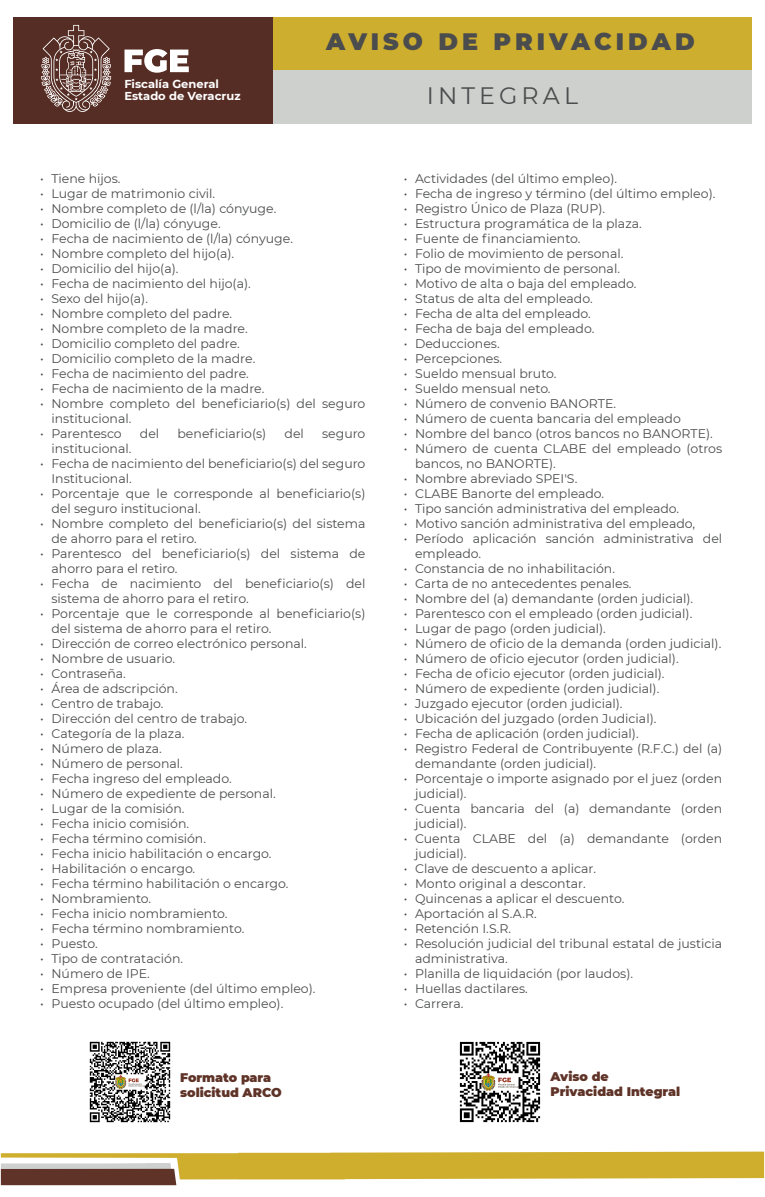
<style>
.page{position:relative;width:765px;height:1197px;background:#fff}
.page>*{position:absolute;margin:0;border:0;box-sizing:border-box;transform-origin:0 0}
.t1{font:900 23.75px "Montserrat";letter-spacing:.175em;color:#4b4c4d}
.t2{font:23.75px "Montserrat";letter-spacing:.175em;color:#4b4c4d}
.t3{font:12.5px/15px "Montserrat";color:#4b4c4d}
.t4{font:900 12.5px/15px "Montserrat";color:#5f3327}
.t5{font:700 11.5px/12.2px "Montserrat";color:#fff}
</style>
<div class="page">
<div style="left:14px;top:17px;width:259px;height:106px;background:#562d24"></div>
<div style="left:273px;top:17px;width:478px;height:54px;background:#ceae2e"></div>
<div style="left:273px;top:70px;width:478px;height:54px;background:#ced0ce"></div>
<svg style="left:125px;top:49px;width:64px;height:24px"></svg>
<svg style="left:41px;top:25px;width:70px;height:87px"></svg>
<svg style="left:1px;top:1152px;width:763px;height:33px"></svg>
<img style="left:89px;top:1041px;width:82px;height:82px">
<img style="left:459px;top:1041px;width:82px;height:82px">
<p class="t5" style="left:124px;top:77px;width:118px">Fiscalía General<br>Estado de Veracruz</p>
<h1 class="t1" style="left:326px;top:24px;width:370px">AVISO DE PRIVACIDAD</h1>
<h1 class="t2" style="left:427px;top:79px;width:153px">INTEGRAL</h1>
<p class="t3" style="left:40px;top:171px;width:82px">• Tiene hijos.</p>
<p class="t3" style="left:40px;top:186px;width:177px">• Lugar de matrimonio civil.</p>
<p class="t3" style="left:40px;top:201px;width:238px">• Nombre completo de (l/la) cónyuge.</p>
<p class="t3" style="left:40px;top:216px;width:182px">• Domicilio de (l/la) cónyuge.</p>
<p class="t3" style="left:40px;top:231px;width:254px">• Fecha de nacimiento de (l/la) cónyuge.</p>
<p class="t3" style="left:40px;top:246px;width:196px">• Nombre completo del hijo(a).</p>
<p class="t3" style="left:40px;top:261px;width:140px">• Domicilio del hijo(a).</p>
<p class="t3" style="left:40px;top:276px;width:212px">• Fecha de nacimiento del hijo(a).</p>
<p class="t3" style="left:40px;top:291px;width:109px">• Sexo del hijo(a).</p>
<p class="t3" style="left:40px;top:306px;width:194px">• Nombre completo del padre.</p>
<p class="t3" style="left:40px;top:321px;width:209px">• Nombre completo de la madre.</p>
<p class="t3" style="left:40px;top:336px;width:201px">• Domicilio completo del padre.</p>
<p class="t3" style="left:40px;top:351px;width:217px">• Domicilio completo de la madre.</p>
<p class="t3" style="left:40px;top:366px;width:210px">• Fecha de nacimiento del padre.</p>
<p class="t3" style="left:40px;top:381px;width:226px">• Fecha de nacimiento de la madre.</p>
<p class="t3" style="left:51px;top:396px;width:316px;text-indent:-11px">• Nombre completo del beneficiario(s) del seguro institucional.</p>
<p class="t3" style="left:40px;top:426px;width:83px">• Parentesco</p>
<p class="t3" style="left:140px;top:426px;width:21px">del</p>
<p class="t3" style="left:178px;top:426px;width:90px">beneficiario(s)</p>
<p class="t3" style="left:285px;top:426px;width:21px">del</p>
<p class="t3" style="left:322px;top:426px;width:45px">seguro</p>
<p class="t3" style="left:51px;top:441px;width:81px">institucional.</p>
<p class="t3" style="left:51px;top:456px;width:316px;text-indent:-11px">• Fecha de nacimiento del beneficiario(s) del seguro<br>Institucional.</p>
<p class="t3" style="left:51px;top:486px;width:316px;text-indent:-11px">• Porcentaje que le corresponde al beneficiario(s) del seguro institucional.</p>
<p class="t3" style="left:51px;top:516px;width:316px;text-indent:-11px">• Nombre completo del beneficiario(s) del sistema de ahorro para el retiro.</p>
<p class="t3" style="left:51px;top:546px;width:316px;text-indent:-11px">• Parentesco del beneficiario(s) del sistema de ahorro para el retiro.</p>
<p class="t3" style="left:51px;top:576px;width:316px;text-indent:-11px">• Fecha de nacimiento del beneficiario(s) del sistema de ahorro para el retiro.</p>
<p class="t3" style="left:51px;top:606px;width:316px;text-indent:-11px">• Porcentaje que le corresponde al beneficiario(s) del sistema de ahorro para el retiro.</p>
<p class="t3" style="left:40px;top:636px;width:268px">• Dirección de correo electrónico personal.</p>
<p class="t3" style="left:40px;top:651px;width:136px">• Nombre de usuario.</p>
<p class="t3" style="left:40px;top:666px;width:87px">• Contraseña.</p>
<p class="t3" style="left:40px;top:681px;width:139px">• Área de adscripción.</p>
<p class="t3" style="left:40px;top:696px;width:125px">• Centro de trabajo.</p>
<p class="t3" style="left:40px;top:711px;width:209px">• Dirección del centro de trabajo.</p>
<p class="t3" style="left:40px;top:726px;width:146px">• Categoría de la plaza.</p>
<p class="t3" style="left:40px;top:741px;width:123px">• Número de plaza.</p>
<p class="t3" style="left:40px;top:756px;width:144px">• Número de personal.</p>
<p class="t3" style="left:40px;top:771px;width:193px">• Fecha ingreso del empleado.</p>
<p class="t3" style="left:40px;top:786px;width:237px">• Número de expediente de personal.</p>
<p class="t3" style="left:40px;top:801px;width:146px">• Lugar de la comisión.</p>
<p class="t3" style="left:40px;top:816px;width:151px">• Fecha inicio comisión.</p>
<p class="t3" style="left:40px;top:831px;width:167px">• Fecha término comisión.</p>
<p class="t3" style="left:40px;top:846px;width:233px">• Fecha inicio habilitación o encargo.</p>
<p class="t3" style="left:40px;top:861px;width:157px">• Habilitación o encargo.</p>
<p class="t3" style="left:40px;top:876px;width:250px">• Fecha término habilitación o encargo.</p>
<p class="t3" style="left:40px;top:891px;width:113px">• Nombramiento.</p>
<p class="t3" style="left:40px;top:906px;width:189px">• Fecha inicio nombramiento.</p>
<p class="t3" style="left:40px;top:921px;width:206px">• Fecha término nombramiento.</p>
<p class="t3" style="left:40px;top:936px;width:59px">• Puesto.</p>
<p class="t3" style="left:40px;top:951px;width:144px">• Tipo de contratación.</p>
<p class="t3" style="left:40px;top:966px;width:111px">• Número de IPE.</p>
<p class="t3" style="left:40px;top:981px;width:277px">• Empresa proveniente (del último empleo).</p>
<p class="t3" style="left:40px;top:996px;width:245px">• Puesto ocupado (del último empleo).</p>
<p class="t3" style="left:404px;top:171px;width:215px">• Actividades (del último empleo).</p>
<p class="t3" style="left:404px;top:186px;width:313px">• Fecha de ingreso y término (del último empleo).</p>
<p class="t3" style="left:404px;top:201px;width:203px">• Registro Único de Plaza (RUP).</p>
<p class="t3" style="left:404px;top:216px;width:239px">• Estructura programática de la plaza.</p>
<p class="t3" style="left:404px;top:231px;width:178px">• Fuente de financiamiento.</p>
<p class="t3" style="left:404px;top:246px;width:221px">• Folio de movimiento de personal.</p>
<p class="t3" style="left:404px;top:261px;width:218px">• Tipo de movimiento de personal.</p>
<p class="t3" style="left:404px;top:276px;width:234px">• Motivo de alta o baja del empleado.</p>
<p class="t3" style="left:404px;top:291px;width:190px">• Status de alta del empleado.</p>
<p class="t3" style="left:404px;top:306px;width:189px">• Fecha de alta del empleado.</p>
<p class="t3" style="left:404px;top:321px;width:192px">• Fecha de baja del empleado.</p>
<p class="t3" style="left:404px;top:336px;width:97px">• Deducciones.</p>
<p class="t3" style="left:404px;top:351px;width:100px">• Percepciones.</p>
<p class="t3" style="left:404px;top:366px;width:154px">• Sueldo mensual bruto.</p>
<p class="t3" style="left:404px;top:381px;width:148px">• Sueldo mensual neto.</p>
<p class="t3" style="left:404px;top:396px;width:214px">• Número de convenio BANORTE.</p>
<p class="t3" style="left:404px;top:411px;width:279px">• Número de cuenta bancaria del empleado</p>
<p class="t3" style="left:404px;top:426px;width:311px">• Nombre del banco (otros bancos no BANORTE).</p>
<p class="t3" style="left:415px;top:441px;width:309px;text-indent:-11px">• Número de cuenta CLABE del empleado (otros bancos, no BANORTE).</p>
<p class="t3" style="left:404px;top:471px;width:175px">• Nombre abreviado SPEI'S.</p>
<p class="t3" style="left:404px;top:486px;width:202px">• CLABE Banorte del empleado.</p>
<p class="t3" style="left:404px;top:501px;width:277px">• Tipo sanción administrativa del empleado.</p>
<p class="t3" style="left:404px;top:516px;width:293px">• Motivo sanción administrativa del empleado,</p>
<p class="t3" style="left:415px;top:531px;width:309px;text-indent:-11px">• Período aplicación sanción administrativa del empleado.</p>
<p class="t3" style="left:404px;top:561px;width:213px">• Constancia de no inhabilitación.</p>
<p class="t3" style="left:404px;top:576px;width:229px">• Carta de no antecedentes penales.</p>
<p class="t3" style="left:404px;top:591px;width:291px">• Nombre del (a) demandante (orden judicial).</p>
<p class="t3" style="left:404px;top:606px;width:290px">• Parentesco con el empleado (orden judicial).</p>
<p class="t3" style="left:404px;top:621px;width:204px">• Lugar de pago (orden judicial).</p>
<p class="t3" style="left:404px;top:636px;width:319px">• Número de oficio de la demanda (orden judicial).</p>
<p class="t3" style="left:404px;top:651px;width:276px">• Número de oficio ejecutor (orden judicial).</p>
<p class="t3" style="left:404px;top:666px;width:262px">• Fecha de oficio ejecutor (orden judicial).</p>
<p class="t3" style="left:404px;top:681px;width:257px">• Número de expediente (orden judicial).</p>
<p class="t3" style="left:404px;top:696px;width:220px">• Juzgado ejecutor (orden judicial).</p>
<p class="t3" style="left:404px;top:711px;width:254px">• Ubicación del juzgado (orden Judicial).</p>
<p class="t3" style="left:404px;top:726px;width:236px">• Fecha de aplicación (orden judicial).</p>
<p class="t3" style="left:415px;top:741px;width:309px;text-indent:-11px">• Registro Federal de Contribuyente (R.F.C.) del (a) demandante (orden judicial).</p>
<p class="t3" style="left:415px;top:771px;width:309px;text-indent:-11px">• Porcentaje o importe asignado por el juez (orden judicial).</p>
<p class="t3" style="left:415px;top:801px;width:309px;text-indent:-11px">• Cuenta bancaria del (a) demandante (orden judicial).</p>
<p class="t3" style="left:415px;top:831px;width:309px;text-indent:-11px">• Cuenta CLABE del (a) demandante (orden judicial).</p>
<p class="t3" style="left:404px;top:861px;width:194px">• Clave de descuento a aplicar.</p>
<p class="t3" style="left:404px;top:876px;width:183px">• Monto original a descontar.</p>
<p class="t3" style="left:404px;top:891px;width:222px">• Quincenas a aplicar el descuento.</p>
<p class="t3" style="left:404px;top:906px;width:134px">• Aportación al S.A.R.</p>
<p class="t3" style="left:404px;top:921px;width:109px">• Retención I.S.R.</p>
<p class="t3" style="left:415px;top:936px;width:309px;text-indent:-11px">• Resolución judicial del tribunal estatal de justicia administrativa.</p>
<p class="t3" style="left:404px;top:966px;width:231px">• Planilla de liquidación (por laudos).</p>
<p class="t3" style="left:404px;top:981px;width:126px">• Huellas dactilares.</p>
<p class="t3" style="left:404px;top:996px;width:61px">• Carrera.</p>
<p class="t4" style="left:180px;top:1069px;width:103px">Formato para solicitud ARCO</p>
<p class="t4" style="left:551px;top:1069px;width:131px">Aviso de<br>Privacidad Integral</p>
</div>
